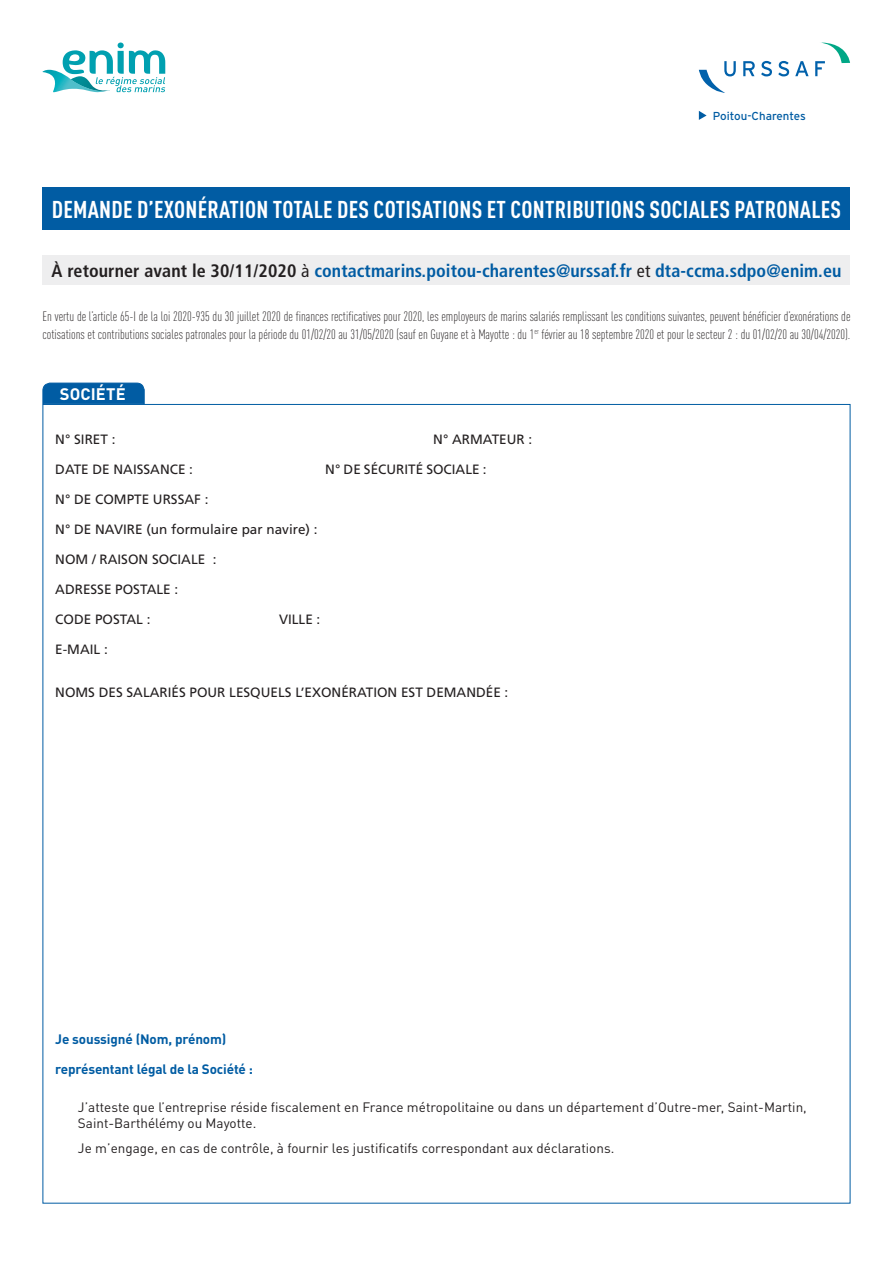
<style>
.page{position:relative;width:893px;height:1263px;background:#fff}
.page>*{position:absolute;margin:0;border:0;box-sizing:border-box;transform-origin:0 0}
.t1{font:700 condensed 24px "DINOT";letter-spacing:.01em;color:#fff}
.t2{font:700 condensed 18px "Frutiger LT Std";letter-spacing:.005em;color:#015ca3}
.t3{font:700 16.5px "DINOT";letter-spacing:.01em;color:#fff}
.t4{font:300 condensed 13.5px/18px "DINOT";color:#231f20}
.t5{font:13.5px "Frutiger LT Std";color:#231f20}
.t6{font:13.5px/16.2px "DINOT";color:#231f20}
.t7{font:700 13.5px "DINOT";letter-spacing:-.01em;color:#015ca3}
.t8{font:11.55px "Interstate";color:#015ca3}
.s1{color:#231f20}
.s2{font-weight:400;color:#231f20}
</style>
<div class="page">
<div style="left:43px;top:187px;width:807px;height:43px;background:#015ca3"></div>
<div style="left:43px;top:255px;width:807px;height:30px;background:#eeeeef"></div>
<svg style="left:42px;top:382px;width:103px;height:22px;background:#0d63a7"></svg>
<svg style="left:43px;top:43px;width:122px;height:50px"></svg>
<svg style="left:743px;top:61px;width:12px;height:15px"></svg>
<svg style="left:761px;top:61px;width:11px;height:15px"></svg>
<svg style="left:778px;top:61px;width:11px;height:15px"></svg>
<svg style="left:795px;top:61px;width:14px;height:15px"></svg>
<svg style="left:699px;top:61px;width:37px;height:32px"></svg>
<svg style="left:815px;top:43px;width:35px;height:33px"></svg>
<svg style="left:699px;top:111px;width:8px;height:9px"></svg>
<p class="t8" style="left:713px;top:109px;width:95px">Poitou-Charentes</p>
<h1 class="t1" style="left:52px;top:194px;width:791px">DEMANDE D’EXONÉRATION TOTALE DES COTISATIONS ET CONTRIBUTIONS SOCIALES PATRONALES</h1>
<h2 class="t2" style="left:51px;top:260px;width:791px"><span class="s1">À retourner avant le 30/11/2020</span> <span class="s2">à</span> contactmarins.poitou-charentes@urssaf.fr <span class="s2">et</span> dta-ccma.sdpo@enim.eu</h2>
<p class="t4" style="left:43px;top:307px;width:809px">En vertu de l’article 65-I de la loi 2020-935 du 30 juillet 2020 de finances rectificatives pour 2020, les employeurs de marins salariés remplissant les conditions suivantes, peuvent bénéficier d’exonérations de cotisations et contributions sociales patronales pour la période du 01/02/20 au 31/05/2020 (sauf en Guyane et à Mayotte : du 1<sup>er</sup> février au 18 septembre 2020 et pour le secteur 2 : du 01/02/20 au 30/04/2020).</p>
<p class="t3" style="left:60px;top:383px;width:67px">SOCIÉTÉ</p>
<p class="t5" style="left:55px;top:432px;width:62px">N° SIRET :</p>
<p class="t5" style="left:433px;top:432px;width:100px">N° ARMATEUR :</p>
<p class="t5" style="left:55px;top:462px;width:139px">DATE DE NAISSANCE :</p>
<p class="t5" style="left:325px;top:462px;width:163px">N° DE SÉCURITÉ SOCIALE :</p>
<p class="t5" style="left:55px;top:492px;width:155px">N° DE COMPTE URSSAF :</p>
<p class="t5" style="left:55px;top:522px;width:264px">N° DE NAVIRE (un formulaire par navire) :</p>
<p class="t5" style="left:55px;top:552px;width:163px">NOM / RAISON SOCIALE :</p>
<p class="t5" style="left:55px;top:582px;width:125px">ADRESSE POSTALE :</p>
<p class="t5" style="left:55px;top:612px;width:97px">CODE POSTAL :</p>
<p class="t5" style="left:279px;top:612px;width:43px">VILLE :</p>
<p class="t5" style="left:55px;top:642px;width:54px">E-MAIL :</p>
<p class="t5" style="left:55px;top:684px;width:455px">NOMS DES SALARIÉS POUR LESQUELS L’EXONÉRATION EST DEMANDÉE :</p>
<p class="t7" style="left:55px;top:1030px;width:173px">Je soussigné (Nom, prénom)</p>
<p class="t7" style="left:55px;top:1060px;width:199px">représentant légal de la Société :</p>
<p class="t6" style="left:78px;top:1098px;width:730px">J’atteste que l’entreprise réside fiscalement en France métropolitaine ou dans un département d’Outre-mer, Saint-Martin,<br>Saint-Barthélémy ou Mayotte.</p>
<p class="t6" style="left:78px;top:1139px;width:538px">Je m’engage, en cas de contrôle, à fournir les justificatifs correspondant aux déclarations.</p>
</div>
